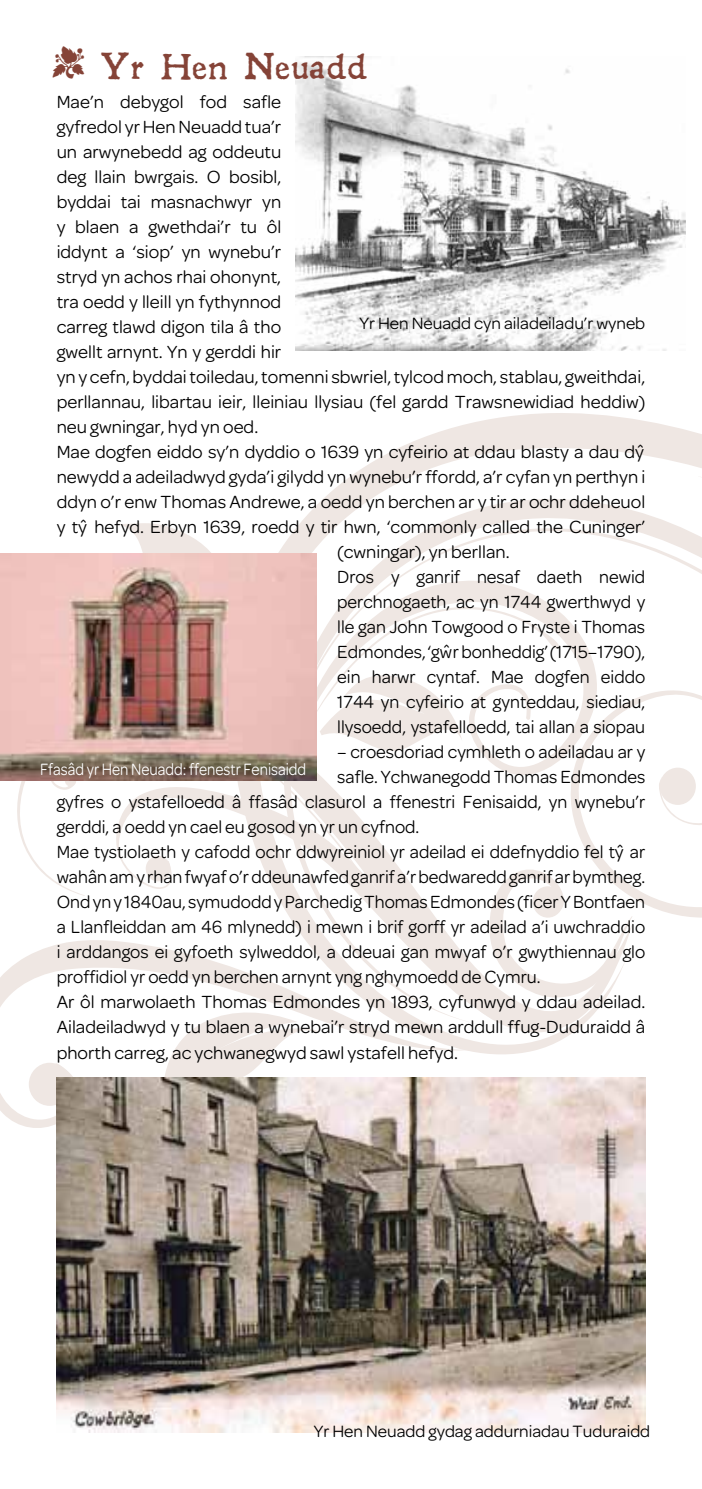
<style>
.page{position:relative;width:702px;height:1489px;background:#fff}
.page>*{position:absolute;margin:0;border:0;box-sizing:border-box;transform-origin:0 0}
.t1{font:35px "Leander";color:#854337}
.t2{font:18.75px "Omnes";color:#000}
.t3{font:17.5px "Omnes";color:#000}
.t4{font:17.5px "Omnes";color:#fff;scale:.87 1}
</style>
<div class="page">
<svg style="left:351px;top:413px;width:351px;height:642px"></svg>
<svg style="left:7px;top:780px;width:627px;height:256px"></svg>
<svg style="left:114px;top:886px;width:158px;height:51px"></svg>
<svg style="left:272px;top:476px;width:430px;height:552px"></svg>
<svg style="left:0;top:937px;width:491px;height:195px"></svg>
<svg style="left:487px;top:864px;width:145px;height:137px"></svg>
<div style="left:29px;top:1062px;width:42px;height:43px;background:#efe7e3;border-radius:50%"></div>
<div style="left:532px;top:886px;width:31px;height:31px;background:#efe7e3;border-radius:50%"></div>
<svg style="left:161px;top:997px;width:157px;height:80px"></svg>
<svg style="left:118px;top:523px;width:93px;height:30px"></svg>
<svg style="left:44px;top:780px;width:327px;height:106px"></svg>
<svg style="left:65px;top:774px;width:11px;height:12px"></svg>
<svg style="left:297px;top:523px;width:405px;height:313px"></svg>
<svg style="left:698px;top:476px;width:4px;height:167px"></svg>
<img style="left:295px;top:57px;width:391px;height:294px">
<img style="left:0;top:553px;width:316px;height:227px">
<img style="left:57px;top:1077px;width:588px;height:355px">
<h1 class="t1" style="left:53px;top:44px;width:316px">• Yr Hen Neuadd</h1>
<p class="t2" style="left:57px;top:91px;width:226px">Mae’n debygol fod safle</p>
<p class="t2" style="left:57px;top:116px;width:226px">gyfredol yr Hen Neuadd tua’r</p>
<p class="t2" style="left:57px;top:141px;width:226px">un arwynebedd ag oddeutu</p>
<p class="t2" style="left:57px;top:166px;width:226px">deg llain bwrgais. O bosibl,</p>
<p class="t2" style="left:57px;top:191px;width:226px">byddai tai masnachwyr yn</p>
<p class="t2" style="left:57px;top:216px;width:226px">y blaen a gwethdai’r tu ôl</p>
<p class="t2" style="left:57px;top:241px;width:226px">iddynt a ‘siop’ yn wynebu’r</p>
<p class="t2" style="left:57px;top:266px;width:226px">stryd yn achos rhai ohonynt,</p>
<p class="t2" style="left:57px;top:291px;width:226px">tra oedd y lleill yn fythynnod</p>
<p class="t2" style="left:57px;top:316px;width:226px">carreg tlawd digon tila â tho</p>
<p class="t2" style="left:57px;top:341px;width:226px">gwellt arnynt. Yn y gerddi hir</p>
<p class="t2" style="left:57px;top:366px;width:590px">yn y cefn, byddai toiledau, tomenni sbwriel, tylcod moch, stablau, gweithdai,</p>
<p class="t2" style="left:57px;top:391px;width:590px">perllannau, libartau ieir, lleiniau llysiau (fel gardd Trawsnewidiad heddiw)</p>
<p class="t2" style="left:57px;top:416px;width:203px">neu gwningar, hyd yn oed.</p>
<p class="t2" style="left:57px;top:441px;width:590px">Mae dogfen eiddo sy’n dyddio o 1639 yn cyfeirio at ddau blasty a dau dyˆ</p>
<p class="t2" style="left:57px;top:466px;width:590px">newydd a adeiladwyd gyda’i gilydd yn wynebu’r ffordd, a’r cyfan yn perthyn i</p>
<p class="t2" style="left:57px;top:491px;width:590px">ddyn o’r enw Thomas Andrewe, a oedd yn berchen ar y tir ar ochr ddeheuol</p>
<p class="t2" style="left:57px;top:516px;width:590px">y tyˆ hefyd. Erbyn 1639, roedd y tir hwn, ‘commonly called the Cuninger’</p>
<p class="t2" style="left:337px;top:541px;width:174px">(cwningar), yn berllan.</p>
<p class="t2" style="left:337px;top:566px;width:309px">Dros y ganrif nesaf daeth newid</p>
<p class="t2" style="left:337px;top:591px;width:309px">perchnogaeth, ac yn 1744 gwerthwyd y</p>
<p class="t2" style="left:337px;top:616px;width:309px">lle gan John Towgood o Fryste i Thomas</p>
<p class="t2" style="left:337px;top:641px;width:309px">Edmondes, ‘gwˆr bonheddig’ (1715–1790),</p>
<p class="t2" style="left:337px;top:666px;width:309px">ein harwr cyntaf. Mae dogfen eiddo</p>
<p class="t2" style="left:337px;top:691px;width:309px">1744 yn cyfeirio at gynteddau, siediau,</p>
<p class="t2" style="left:337px;top:716px;width:309px">llysoedd, ystafelloedd, tai allan a siopau</p>
<p class="t2" style="left:337px;top:741px;width:309px">– croesdoriad cymhleth o adeiladau ar y</p>
<p class="t2" style="left:337px;top:766px;width:309px">safle. Ychwanegodd Thomas Edmondes</p>
<p class="t2" style="left:57px;top:791px;width:590px">gyfres o ystafelloedd â ffasâd clasurol a ffenestri Fenisaidd, yn wynebu’r</p>
<p class="t2" style="left:57px;top:816px;width:364px">gerddi, a oedd yn cael eu gosod yn yr un cyfnod.</p>
<p class="t2" style="left:57px;top:841px;width:590px">Mae tystiolaeth y cafodd ochr ddwyreiniol yr adeilad ei ddefnyddio fel tyˆ ar</p>
<p class="t2" style="left:57px;top:866px;width:590px">wahân am y rhan fwyaf o’r ddeunawfed ganrif a’r bedwaredd ganrif ar bymtheg.</p>
<p class="t2" style="left:57px;top:891px;width:590px">Ond yn y 1840au, symudodd y Parchedig Thomas Edmondes (ficer Y Bontfaen</p>
<p class="t2" style="left:57px;top:916px;width:590px">a Llanfleiddan am 46 mlynedd) i mewn i brif gorff yr adeilad a’i uwchraddio</p>
<p class="t2" style="left:57px;top:941px;width:590px">i arddangos ei gyfoeth sylweddol, a ddeuai gan mwyaf o’r gwythiennau glo</p>
<p class="t2" style="left:57px;top:966px;width:485px">proffidiol yr oedd yn berchen arnynt yng nghymoedd de Cymru.</p>
<p class="t2" style="left:57px;top:991px;width:590px">Ar ôl marwolaeth Thomas Edmondes yn 1893, cyfunwyd y ddau adeilad.</p>
<p class="t2" style="left:57px;top:1016px;width:590px">Ailadeiladwyd y tu blaen a wynebai’r stryd mewn arddull ffug-Duduraidd â</p>
<p class="t2" style="left:57px;top:1041px;width:403px">phorth carreg, ac ychwanegwyd sawl ystafell hefyd.</p>
<p class="t3" style="left:359px;top:313px;width:287px">Yr Hen Neuadd cyn ailadeiladu’r wyneb</p>
<p class="t4" style="left:40px;top:759px;width:307px">Ffasâd yr Hen Neuadd: ffenestr Fenisaidd</p>
<p class="t3" style="left:314px;top:1421px;width:338px">Yr Hen Neuadd gydag addurniadau Tuduraidd</p>
</div>
